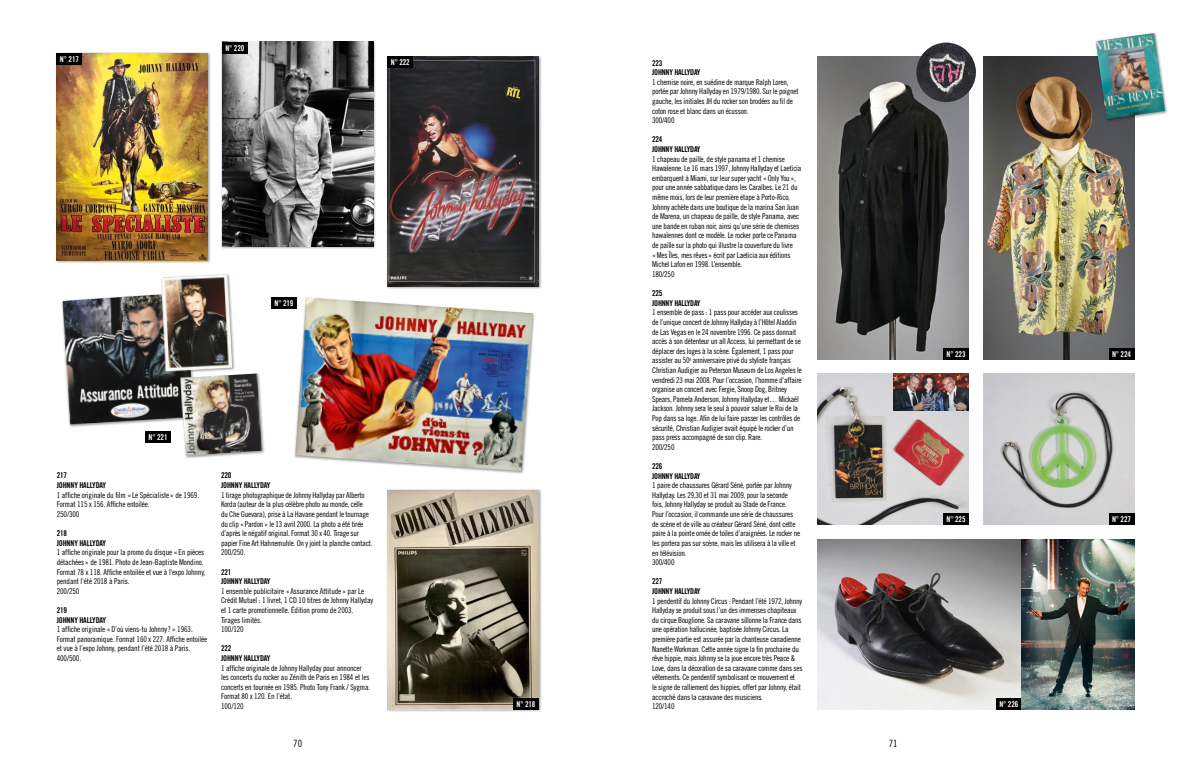
<style>
.page{position:relative;width:1191px;height:766px;background:#fff}
.page>*{position:absolute;margin:0;border:0;box-sizing:border-box;transform-origin:0 0}
.t1{font:10px "Trade Gothic Cond Eighteen";color:#000}
.t2{font:8px/9.6px "Trade Gothic Cond Eighteen";letter-spacing:-.025em;color:#000}
.t3{font:8px/9.6px "Trade Gothic Bold Cond Twenty";letter-spacing:-.025em;color:#000}
.t4{font:8px "Trade Gothic Bold Cond Twenty";letter-spacing:-.015em;color:#fff}
</style>
<div class="page">
<div style="left:386px;top:488px;width:156px;height:224px;background:#000;opacity:.4"></div>
<img style="left:387px;top:490px;width:152px;height:219px">
<div style="left:61px;top:273px;width:204px;height:185px;background:#000;opacity:.4"></div>
<img style="left:63px;top:274px;width:199px;height:181px">
<div style="left:55px;top:52px;width:156px;height:211px;background:#000;opacity:.4"></div>
<img style="left:57px;top:53px;width:151px;height:207px">
<div style="left:294px;top:296px;width:242px;height:178px;background:#000;opacity:.4"></div>
<img style="left:295px;top:297px;width:237px;height:174px">
<div style="left:220px;top:40px;width:156px;height:209px;background:#000;opacity:.4"></div>
<img style="left:222px;top:42px;width:151px;height:204px">
<div style="left:386px;top:55px;width:156px;height:234px;background:#000;opacity:.4"></div>
<img style="left:387px;top:57px;width:152px;height:229px">
<img style="left:817px;top:373px;width:152px;height:151px">
<img style="left:817px;top:539px;width:317px;height:170px">
<img style="left:983px;top:373px;width:151px;height:151px">
<img style="left:983px;top:57px;width:151px;height:302px">
<img style="left:817px;top:57px;width:152px;height:302px">
<div style="left:1094px;top:32px;width:73px;height:90px;background:#000;opacity:.4"></div>
<img style="left:1095px;top:33px;width:70px;height:86px">
<img style="left:916px;top:43px;width:60px;height:59px;border-radius:30px">
<div style="left:57px;top:53px;width:25px;height:12px;background:#000"></div>
<div style="left:513px;top:697px;width:26px;height:12px;background:#000"></div>
<div style="left:271px;top:297px;width:26px;height:12px;background:#000"></div>
<div style="left:943px;top:348px;width:26px;height:11px;background:#000"></div>
<div style="left:943px;top:513px;width:26px;height:11px;background:#000"></div>
<div style="left:996px;top:697px;width:25px;height:12px;background:#000"></div>
<div style="left:1108px;top:348px;width:26px;height:11px;background:#000"></div>
<div style="left:1108px;top:513px;width:26px;height:11px;background:#000"></div>
<div style="left:222px;top:42px;width:26px;height:11px;background:#000"></div>
<div style="left:387px;top:57px;width:26px;height:11px;background:#000"></div>
<div style="left:145px;top:431px;width:26px;height:11px;background:#000"></div>
<img style="left:893px;top:373px;width:76px;height:37px">
<p class="t4" style="left:60px;top:54px;width:21px">N° 217</p>
<p class="t4" style="left:149px;top:432px;width:21px">N° 221</p>
<p class="t3" style="left:57px;top:470px;width:51px">217<br>JOHNNY HALLYDAY</p>
<p class="t2" style="left:57px;top:490px;width:144px">1 affiche originale du film «Le Spécialiste» de 1969.<br>Format 115 x 156. Affiche entoilée.<br>250/300</p>
<p class="t3" style="left:57px;top:528px;width:51px">218<br>JOHNNY HALLYDAY</p>
<p class="t2" style="left:57px;top:547px;width:150px">1 affiche originale pour la promo du disque «En pièces détachées» de 1981. Photo de Jean-Baptiste Mondino.<br>Format 78 x 118. Affiche entoilée et vue à l’expo Johnny, pendant l’été 2018 à Paris.<br>200/250</p>
<p class="t3" style="left:57px;top:605px;width:51px">219<br>JOHNNY HALLYDAY</p>
<p class="t2" style="left:57px;top:624px;width:152px">1 affiche originale «D’où viens-tu Johnny?» 1963.<br>Format panoramique. Format 160 x 227. Affiche entoilée et vue à l’expo Johnny, pendant l’été 2018 à Paris.<br>400/500.</p>
<p class="t4" style="left:225px;top:43px;width:21px">N° 220</p>
<p class="t4" style="left:391px;top:58px;width:21px">N° 222</p>
<p class="t4" style="left:274px;top:298px;width:21px">N° 219</p>
<p class="t3" style="left:221px;top:470px;width:51px">220<br>JOHNNY HALLYDAY</p>
<p class="t2" style="left:221px;top:490px;width:153px">1 tirage photographique de Johnny Hallyday par Alberto Korda (auteur de la plus célèbre photo au monde, celle<br>du Che Guevara), prise à La Havane pendant le tournage du clip «Pardon» le 13 avril 2000. La photo a été tirée d’après le négatif original. Format 30 x 40. Tirage sur papier Fine Art Hahnemuhle. On y joint la planche contact.<br>200/250.</p>
<p class="t3" style="left:221px;top:566px;width:51px">221<br>JOHNNY HALLYDAY</p>
<p class="t2" style="left:221px;top:586px;width:154px">1 ensemble publicitaire «Assurance Attitude» par Le Crédit Mutuel : 1 livret, 1 CD 10 titres de Johnny Hallyday et 1 carte promotionnelle. Édition promo de 2003.<br>Tirages limités.<br>100/120</p>
<p class="t3" style="left:221px;top:643px;width:51px">222<br>JOHNNY HALLYDAY</p>
<p class="t2" style="left:221px;top:662px;width:151px">1 affiche originale de Johnny Hallyday pour annoncer les concerts du rocker au Zénith de Paris en 1984 et les concerts en tournée en 1985. Photo Tony Frank / Sygma.<br>Format 80 x 120. En l’état.<br>100/120</p>
<p class="t4" style="left:516px;top:698px;width:21px">N° 218</p>
<p class="t3" style="left:652px;top:58px;width:50px">223<br>JOHNNY HALLYDAY</p>
<p class="t2" style="left:652px;top:77px;width:148px">1 chemise noire, en suédine de marque Ralph Loren, portée par Johnny Hallyday en 1979/1980. Sur le poignet gauche, les initiales JH du rocker son brodées au fil de coton rose et blanc dans un écusson.<br>300/400</p>
<p class="t3" style="left:652px;top:135px;width:50px">224<br>JOHNNY HALLYDAY</p>
<p class="t2" style="left:652px;top:154px;width:151px">1 chapeau de paille, de style panama et 1 chemise Hawaïenne. Le 16 mars 1997, Johnny Hallyday et Laeticia embarquent à Miami, sur leur super yacht «Only You», pour une année sabbatique dans les Caraïbes. Le 21 du même mois, lors de leur première étape à Porto-Rico, Johnny achète dans une boutique de la marina San Juan de Marena, un chapeau de paille, de style Panama, avec une bande en ruban noir, ainsi qu’une série de chemises hawaïennes dont ce modèle. Le rocker porte ce Panama de paille sur la photo qui illustre la couverture du livre «Mes Îles, mes rêves» écrit par Laeticia aux éditions Michel Lafon en 1998. L’ensemble.<br>180/250</p>
<p class="t3" style="left:652px;top:288px;width:50px">225<br>JOHNNY HALLYDAY</p>
<p class="t2" style="left:652px;top:307px;width:151px">1 ensemble de pass : 1 pass pour accéder aux coulisses de l’unique concert de Johnny Hallyday à l’Hôtel Aladdin de Las Vegas en le 24 novembre 1996. Ce pass donnait accès à son détenteur un all Access, lui permettant de se déplacer des loges à la scène. Également, 1 pass pour assister au 50<sup>e</sup> anniversaire privé du styliste français Christian Audigier au Peterson Museum de Los Angeles le vendredi 23 mai 2008. Pour l’occasion, l’homme d’affaire organise un concert avec Fergie, Snoop Dog, Britney Spears, Pamela Anderson, Johnny Hallyday et… Mickaël Jackson. Johnny sera le seul à pouvoir saluer le Roi de la Pop dans sa loge. Afin de lui faire passer les contrôles de sécurité, Christian Audigier avait équipé le rocker d’un pass press accompagné de son clip. Rare.<br>200/250</p>
<p class="t3" style="left:652px;top:461px;width:50px">226<br>JOHNNY HALLYDAY</p>
<p class="t2" style="left:652px;top:480px;width:149px">1 paire de chaussures Gérard Séné, portée par Johnny Hallyday. Les 29,30 et 31 mai 2009, pour la seconde fois, Johnny Hallyday se produit au Stade de France.<br>Pour l’occasion, il commande une série de chaussures de scène et de ville au créateur Gérard Séné, dont cette paire à la pointe ornée de toiles d’araignées. Le rocker ne les portera pas sur scène, mais les utilisera à la ville et en télévision.<br>300/400</p>
<p class="t3" style="left:652px;top:576px;width:50px">227<br>JOHNNY HALLYDAY</p>
<p class="t2" style="left:652px;top:595px;width:152px">1 pendentif du Johnny Circus : Pendant l’été 1972, Johnny Hallyday se produit sous l’un des immenses chapiteaux du cirque Bouglione. Sa caravane sillonne la France dans une opération hallucinée, baptisée Johnny Circus. La première partie est assurée par la chanteuse canadienne Nanette Workman. Cette année signe la fin prochaine du rêve hippie, mais Johnny se la joue encore très Peace &amp; Love, dans la décoration de sa caravane comme dans ses vêtements. Ce pendentif symbolisant ce mouvement et<br>le signe de ralliement des hippies, offert par Johnny, était accroché dans la caravane des musiciens.<br>120/140</p>
<p class="t1" style="left:293px;top:737px;width:10px">70</p>
<p class="t1" style="left:888px;top:737px;width:10px">71</p>
<p class="t4" style="left:946px;top:349px;width:21px">N° 223</p>
<p class="t4" style="left:946px;top:514px;width:21px">N° 225</p>
<p class="t4" style="left:999px;top:698px;width:21px">N° 226</p>
<p class="t4" style="left:1112px;top:349px;width:21px">N° 224</p>
<p class="t4" style="left:1112px;top:514px;width:21px">N° 227</p>
</div>
